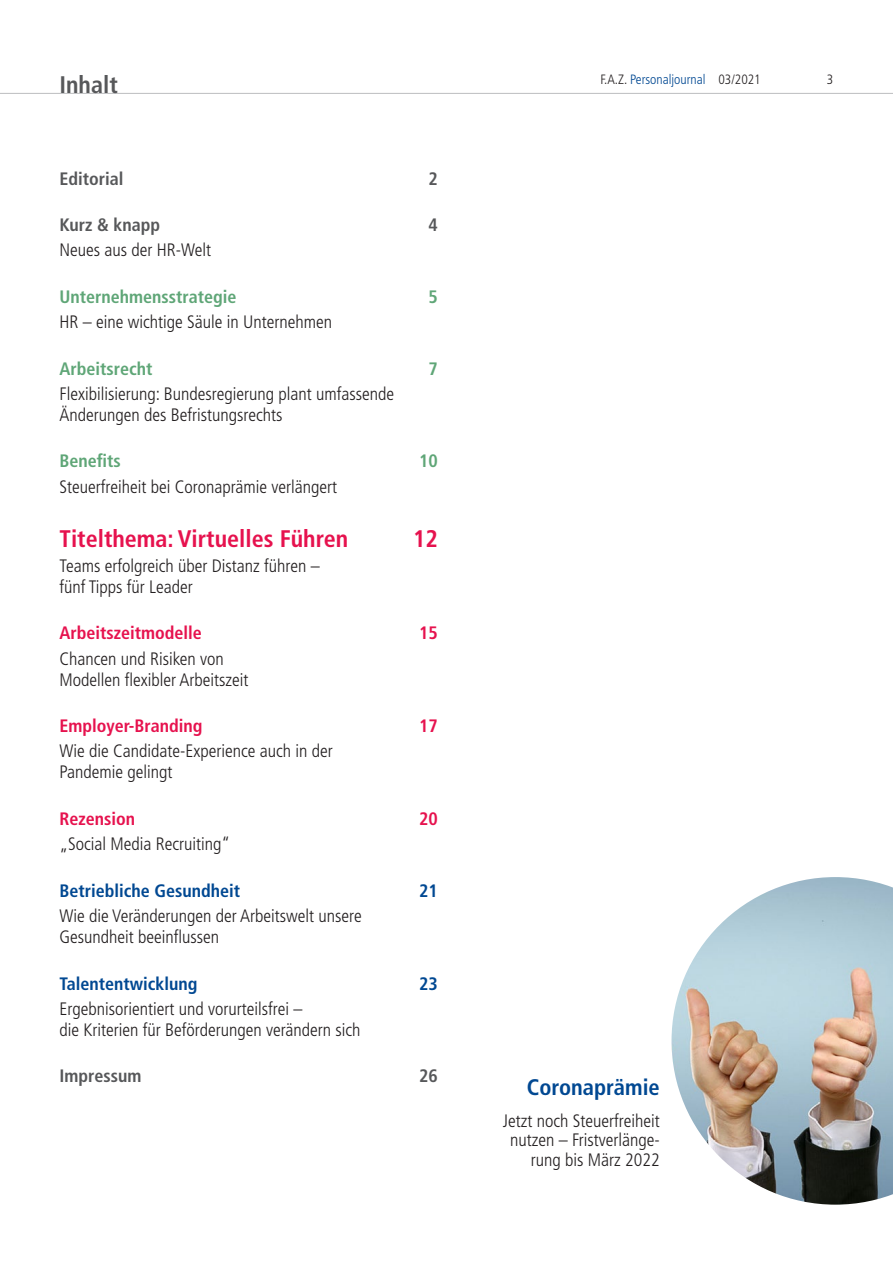
<style>
.page{position:relative;width:893px;height:1263px;background:#fff}
.page>*{position:absolute;margin:0;border:0;box-sizing:border-box;transform-origin:0 0}
.t1{font:700 condensed 24px "Frutiger LT Std";color:#e6124e}
.t2{font:700 condensed 24px "Frutiger LT Std";color:#57585a}
.t3{font:700 condensed 22.5px "Frutiger LT Std";color:#014892}
.t4{font:300 condensed 18px/21px "Frutiger LT Std";color:#231f20}
.t5{font:700 condensed 18px "Frutiger LT Std";color:#e6124e}
.t6{font:700 condensed 18px "Frutiger LT Std";color:#5fa677}
.t7{font:700 condensed 18px "Frutiger LT Std";color:#014892}
.t8{font:700 condensed 18px "Frutiger LT Std";color:#57585a}
.t9{font:300 condensed 13.5px "Frutiger LT Std";color:#014892}
.t10{font:300 condensed 13.5px "Frutiger LT Std";color:#231f20}
.s1{color:#231f20}
</style>
<div class="page">
<hr style="left:0;top:93px;width:893px;height:1px;background:#bcbdc0">
<img style="left:671px;top:877px;width:222px;height:328px">
<h1 class="t2" style="left:60px;top:70px;width:60px">Inhalt</h1>
<p class="t8" style="left:60px;top:168px;width:66px">Editorial</p>
<p class="t8" style="left:429px;top:168px;width:11px">2</p>
<p class="t8" style="left:60px;top:214px;width:102px">Kurz &amp; knapp</p>
<p class="t8" style="left:429px;top:214px;width:11px">4</p>
<p class="t4" style="left:60px;top:240px;width:153px">Neues aus der HR-Welt</p>
<p class="t6" style="left:60px;top:286px;width:178px">Unternehmensstrategie</p>
<p class="t6" style="left:429px;top:286px;width:11px">5</p>
<p class="t4" style="left:60px;top:312px;width:274px">HR – eine wichtige Säule in Unternehmen</p>
<p class="t6" style="left:60px;top:358px;width:94px">Arbeitsrecht</p>
<p class="t6" style="left:429px;top:358px;width:11px">7</p>
<p class="t4" style="left:60px;top:383px;width:336px">Flexibilisierung: Bundesregierung plant umfassende<br>Änderungen des Befristungsrechts</p>
<p class="t6" style="left:60px;top:450px;width:63px">Benefits</p>
<p class="t6" style="left:419px;top:450px;width:20px">10</p>
<p class="t4" style="left:60px;top:476px;width:279px">Steuerfreiheit bei Coronaprämie verlängert</p>
<h1 class="t1" style="left:60px;top:524px;width:290px">Titelthema: Virtuelles Führen</h1>
<h1 class="t1" style="left:413px;top:524px;width:26px">12</h1>
<p class="t4" style="left:60px;top:555px;width:262px">Teams erfolgreich über Distanz führen – fünf Tipps für Leader</p>
<p class="t5" style="left:60px;top:622px;width:144px">Arbeitszeitmodelle</p>
<p class="t5" style="left:419px;top:622px;width:20px">15</p>
<p class="t4" style="left:60px;top:648px;width:191px">Chancen und Risiken von<br>Modellen flexibler Arbeitszeit</p>
<p class="t5" style="left:60px;top:715px;width:144px">Employer-Branding</p>
<p class="t5" style="left:419px;top:715px;width:20px">17</p>
<p class="t4" style="left:60px;top:741px;width:275px">Wie die Candidate-Experience auch in der<br>Pandemie gelingt</p>
<p class="t5" style="left:60px;top:808px;width:77px">Rezension</p>
<p class="t5" style="left:419px;top:808px;width:20px">20</p>
<p class="t4" style="left:60px;top:834px;width:172px">„Social Media Recruiting“</p>
<p class="t7" style="left:60px;top:880px;width:182px">Betriebliche Gesundheit</p>
<p class="t7" style="left:419px;top:880px;width:20px">21</p>
<p class="t4" style="left:60px;top:905px;width:304px">Wie die Veränderungen der Arbeitswelt unsere<br>Gesundheit beeinflussen</p>
<p class="t7" style="left:60px;top:972px;width:140px">Talententwicklung</p>
<p class="t7" style="left:419px;top:972px;width:20px">23</p>
<p class="t4" style="left:60px;top:998px;width:303px">Ergebnisorientiert und vorurteilsfrei –<br>die Kriterien für Beförderungen verändern sich</p>
<p class="t8" style="left:60px;top:1065px;width:83px">Impressum</p>
<p class="t8" style="left:419px;top:1065px;width:20px">26</p>
<p class="t9" style="left:600px;top:72px;width:162px"><span class="s1">F.A.Z.</span> Personaljournal <span class="s1">03/2021</span></p>
<p class="t10" style="left:827px;top:72px;width:8px">3</p>
<p class="t3" style="left:527px;top:1074px;width:134px">Coronaprämie</p>
<p class="t4" style="left:503px;top:1111px;width:159px;line-height:19.5px;text-align:right">Jetzt noch Steuerfreiheit nutzen – Fristverlänge&shy;rung bis März 2022</p>
</div>
